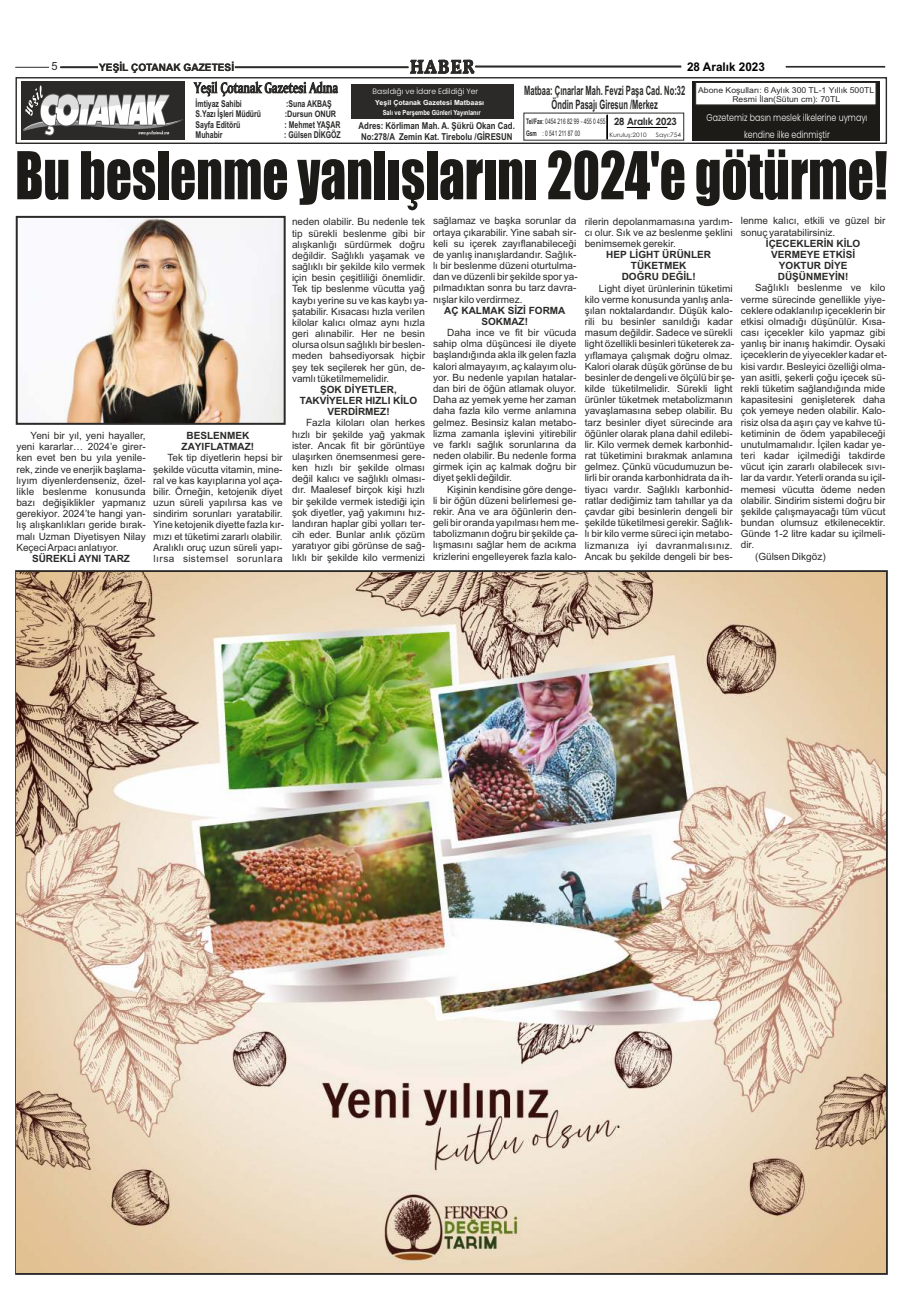
<style>
.page{position:relative;width:908px;height:1304px;background:#fff}
.page>*{position:absolute;margin:0;border:0;box-sizing:border-box;transform-origin:0 0}
.t1{font:60.9px "Impact";color:#1c1b17;scale:.84 1}
.t2{font:700 12.9px/14.4px "Arial";color:#2b2a29;text-align:center;scale:.59 1}
.t3{font:700 12px "Arial";color:#000}
.t4{font:11.3px "Arial";color:#2b2a29}
.t5{font:700 10.3px "Arial";color:#2b2a29}
.t6{font:10px/11.2px "Arial";color:#2b2a29}
.t7{font:700 10px/11.2px "Arial";color:#2b2a29;text-align:center}
.t8{font:700 10px "Century Gothic";color:#2b2a29;scale:.94 1}
.t9{font:300 9.8px/17.2px "Poppins";color:#fff;text-align:center;scale:.81 1}
.t10{font:700 9.5px/10.6px "Arial";color:#2b2a29;scale:.83 1}
.t11{font:700 9.4px/10.5px "Arial";color:#2b2a29;scale:.74 1}
.t12{font:700 8.9px "Arial";color:#2b2a29;scale:.82 1}
.t13{font:8.1px/9.1px "Arial";color:#2b2a29;text-align:center;scale:1.06 1}
.t14{font:7.7px/11.4px "Arial";color:#2b2a29;scale:.64 1}
.t15{font:300 7.7px "Poppins";color:#fff}
.t16{font:700 7px "Arial";color:#fff;scale:.82 1}
.t17{font:700 7px "Arial";color:#fff}
.t18{font:6.1px "Century Gothic";color:#2b2a29;scale:1.07 1}
.t19{font:6px "Century Gothic";color:#2b2a29;scale:1.07 1}
.s1{font-weight:700}
</style>
<div class="page">
<div style="left:692px;top:81px;width:187px;height:60px;background:#1c1b17"></div>
<div style="left:351px;top:84px;width:163px;height:35px;background:#2b2a29"></div>
<svg style="left:194px;top:82px;width:144px;height:14px"></svg>
<svg style="left:23px;top:82px;width:161px;height:58px"></svg>
<div style="left:15px;top:77px;width:871px;height:67px;border:1px solid #2b2a29"></div>
<svg style="left:695px;top:82px;width:181px;height:23px;background:#eee"></svg>
<svg style="left:606px;top:115px;width:1px;height:24px"></svg>
<div style="left:626px;top:127px;width:41px;height:1px;border:1px solid #000"></div>
<hr style="left:15px;top:67px;width:34px;height:1px;background:#2b2a29">
<svg style="left:785px;top:66px;width:99px;height:1px"></svg>
<svg style="left:60px;top:67px;width:38px;height:1px"></svg>
<svg style="left:235px;top:60px;width:445px;height:14px"></svg>
<img style="left:17px;top:573px;width:868px;height:700px">
<img style="left:64px;top:219px;width:218px;height:203px">
<div style="left:16px;top:216px;width:269px;height:209px;border:2px solid #2b2a29"></div>
<p class="t4" style="left:51px;top:61px;width:8px">5</p>
<p class="t5" style="left:99px;top:63px;width:136px">YEŞİL ÇOTANAK GAZETESİ</p>
<p class="t3" style="left:686px;top:62px;width:79px">28 Aralık 2023</p>
<p class="t2" style="left:524px;top:84px;width:274px">Matbaa: Çınarlar Mah. Fevzi Paşa Cad. No:32<br>Öndin Pasajı Giresun /Merkez</p>
<p class="t15" style="left:372px;top:86px;width:107px">Basıldığı ve İdare Edildiği Yer</p>
<p class="t13" style="left:697px;top:86px;width:168px">Abone Koşulları: 6 Aylık 300 TL-1 Yıllık 500TL<br>Resmi İlan(Sütun cm): 70TL</p>
<p class="t10" style="left:358px;top:121px;width:190px">Adres: Körliman Mah. A. Şükrü Okan Cad.<br>No:278/A Zemin Kat. Tirebolu /GİRESUN</p>
<p class="t11" style="left:195px;top:99px;width:64px">İmtiyaz Sahibi</p>
<p class="t11" style="left:286px;top:99px;width:63px">:Suna AKBAŞ</p>
<p class="t11" style="left:195px;top:109px;width:90px">S.Yazı İşleri Müdürü<br>Sayfa Editörü</p>
<p class="t17" style="left:375px;top:100px;width:110px">Yeşil Çotanak Gazetesi Matbaası</p>
<p class="t16" style="left:382px;top:110px;width:121px">Salı ve Perşembe Günleri Yayınlanır</p>
<p class="t12" style="left:284px;top:110px;width:64px">:Dursun ONUR</p>
<p class="t9" style="left:706px;top:109px;width:200px">Gazetemiz basın meslek ilkelerine uymayı kendine ilke edinmiştir</p>
<p class="t8" style="left:613px;top:117px;width:68px">28 Aralık 2023</p>
<p class="t19" style="left:609px;top:132px;width:36px">Kuruluş:2010</p>
<p class="t18" style="left:655px;top:132px;width:25px">Sayı:754</p>
<p class="t11" style="left:195px;top:130px;width:38px">Muhabir</p>
<p class="t11" style="left:284px;top:130px;width:78px">: Gülsen DİKGÖZ</p>
<p class="t14" style="left:526px;top:117px;width:125px"><span class="s1">Tel/Fax</span>: 0454 216 82 99 - 455 0 455<br><span class="s1">Gsm</span> : 0 541 211 87 00</p>
<p class="t11" style="left:284px;top:120px;width:77px">: Mehmet YAŞAR</p>
<h1 class="t1" style="left:15px;top:151px;width:1039px">Bu beslenme yanlışlarını 2024'e götürme!</h1>
<p class="t7" style="left:181px;top:431px;width:74px">BESLENMEK<br>ZAYIFLATMAZ!</p>
<p class="t6" style="left:153px;top:453px;width:132px;text-indent:14px">Tek tip diyetlerin hepsi bir şekilde vücutta vitamin, mine&shy;ral ve kas kayıplarına yol aça&shy;bilir. Örneğin, ketojenik diyet uzun süreli yapılırsa kas ve sindirim sorunları yaratabilir.<br>Yine ketojenik diyette fazla kır&shy;mızı et tüketimi zararlı olabilir.<br>Aralıklı oruç uzun süreli yapı&shy;lırsa sistemsel sorunlara</p>
<p class="t6" style="left:16px;top:431px;width:131px;text-align:justify;text-indent:14px">Yeni bir yıl, yeni hayaller, yeni kararlar… 2024’e girer&shy;ken evet ben bu yıla yenile&shy;rek, zinde ve enerjik başlama&shy;lıyım diyenlerdenseniz, özel&shy;likle beslenme konusunda bazı değişiklikler yapmanız gerekiyor. 2024’te hangi yan&shy;lış alışkanlıkları geride bırak&shy;malı Uzman Diyetisyen Nilay Keçeci Arpacı anlatıyor.</p>
<p class="t7" style="left:32px;top:554px;width:99px">SÜREKLİ AYNI TARZ</p>
<p class="t6" style="left:433px;top:216px;width:146px">sağlamaz ve başka sorunlar da ortaya çıkarabilir. Yine sabah sir&shy;keli su içerek zayıflanabileceği de yanlış inanışlardandır. Sağlık&shy;lı bir beslenme düzeni oturtulma&shy;dan ve düzenli bir şekilde spor ya&shy;pılmadıktan sonra bu tarz davra&shy;nışlar kilo verdirmez.</p>
<p class="t7" style="left:444px;top:306px;width:123px">AÇ KALMAK SİZİ FORMA<br>SOKMAZ!</p>
<p class="t6" style="left:433px;top:328px;width:145px;text-align:justify;text-indent:14px">Daha ince ve fit bir vücuda sahip olma düşüncesi ile diyete başlandığında akla ilk gelen fazla kalori almayayım, aç kalayım olu&shy;yor. Bu nedenle yapılan hatalar&shy;dan biri de öğün atlamak oluyor.<br>Daha az yemek yeme her zaman daha fazla kilo verme anlamına gelmez. Besinsiz kalan metabo&shy;lizma zamanla işlevini yitirebilir ve farklı sağlık sorunlarına da neden olabilir. Bu nedenle forma girmek için aç kalmak doğru bir diyet şekli değildir.</p>
<p class="t6" style="left:433px;top:484px;width:147px;text-indent:14px">Kişinin kendisine göre denge&shy;li bir öğün düzeni belirlemesi ge&shy;rekir. Ana ve ara öğünlerin den&shy;geli bir oranda yapılması hem me&shy;tabolizmanın doğru bir şekilde ça&shy;lışmasını sağlar hem de acıkma krizlerini engelleyerek fazla kalo-</p>
<p class="t6" style="left:740px;top:216px;width:146px">lenme kalıcı, etkili ve güzel bir sonuç yaratabilirsiniz.</p>
<p class="t7" style="left:765px;top:239px;width:96px">İÇECEKLERİN KİLO<br>VERMEYE ETKİSİ<br>YOKTUR DİYE<br>DÜŞÜNMEYİN!</p>
<p class="t6" style="left:754px;top:283px;width:132px">Sağlıklı beslenme ve kilo</p>
<p class="t6" style="left:740px;top:294px;width:146px">verme sürecinde genellikle yiye-</p>
<p class="t6" style="left:740px;top:306px;width:146px">ceklere odaklanılıp içeceklerin bir</p>
<p class="t6" style="left:740px;top:317px;width:146px">etkisi olmadığı düşünülür. Kısa-</p>
<p class="t6" style="left:740px;top:328px;width:146px">cası içecekler kilo yapmaz gibi</p>
<p class="t6" style="left:740px;top:339px;width:146px">yanlış bir inanış hakimdir. Oysaki</p>
<p class="t6" style="left:740px;top:350px;width:148px">içeceklerin de yiyecekler kadar et-</p>
<p class="t6" style="left:740px;top:361px;width:146px">kisi vardır. Besleyici özelliği olma-</p>
<p class="t6" style="left:740px;top:373px;width:146px">yan asitli, şekerli çoğu içecek sü-</p>
<p class="t6" style="left:740px;top:384px;width:146px">rekli tüketim sağlandığında mide</p>
<p class="t6" style="left:740px;top:395px;width:146px">kapasitesini genişleterek daha</p>
<p class="t6" style="left:740px;top:406px;width:146px">çok yemeye neden olabilir. Kalo-</p>
<p class="t6" style="left:740px;top:417px;width:146px">risiz olsa da aşırı çay ve kahve tü-</p>
<p class="t6" style="left:740px;top:428px;width:146px">ketiminin de ödem yapabileceği</p>
<p class="t6" style="left:740px;top:440px;width:146px">unutulmamalıdır. İçilen kadar ye-</p>
<p class="t6" style="left:740px;top:451px;width:146px">teri kadar içilmediği takdirde</p>
<p class="t6" style="left:740px;top:462px;width:146px">vücut için zararlı olabilecek sıvı-</p>
<p class="t6" style="left:740px;top:473px;width:146px">lar da vardır. Yeterli oranda su içil-</p>
<p class="t6" style="left:740px;top:484px;width:146px">memesi vücutta ödeme neden</p>
<p class="t6" style="left:740px;top:496px;width:146px">olabilir. Sindirim sistemi doğru bir</p>
<p class="t6" style="left:740px;top:507px;width:146px">şekilde çalışmayacağı tüm vücut</p>
<p class="t6" style="left:740px;top:518px;width:146px">bundan olumsuz etkilenecektir.</p>
<p class="t6" style="left:740px;top:529px;width:146px">Günde 1-2 litre kadar su içilmeli-</p>
<p class="t6" style="left:740px;top:540px;width:15px">dir.</p>
<p class="t6" style="left:754px;top:551px;width:72px">(Gülsen Dikgöz)</p>
<p class="t6" style="left:584px;top:216px;width:149px;text-align:justify">rilerin depolanmamasına yardım&shy;cı olur. Sık ve az beslenme şeklini benimsemek gerekir.</p>
<p class="t7" style="left:606px;top:250px;width:106px">HEP LİGHT ÜRÜNLER<br>TÜKETMEK<br>DOĞRU DEĞİL!</p>
<p class="t6" style="left:584px;top:283px;width:152px;text-indent:14px">Light diyet ürünlerinin tüketimi kilo verme konusunda yanlış anla&shy;şılan noktalardandır. Düşük kalo&shy;rili bu besinler sanıldığı kadar masum değildir. Sadece ve sürekli light özellikli besinleri tüketerek za&shy;yıflamaya çalışmak doğru olmaz.<br>Kalori olarak düşük görünse de bu besinler de dengeli ve ölçülü bir şe&shy;kilde tüketilmelidir. Sürekli light ürünler tüketmek metabolizmanın yavaşlamasına sebep olabilir. Bu tarz besinler diyet sürecinde ara öğünler olarak plana dahil edilebi&shy;lir. Kilo vermek demek karbonhid&shy;rat tüketimini bırakmak anlamına gelmez. Çünkü vücudumuzun be&shy;lirli bir oranda karbonhidrata da ih&shy;tiyacı vardır. Sağlıklı karbonhid&shy;ratlar dediğimiz tam tahıllar ya da çavdar gibi besinlerin dengeli bir şekilde tüketilmesi gerekir. Sağlık&shy;lı bir kilo verme süreci için metabo&shy;lizmanıza iyi davranmalısınız.<br>Ancak bu şekilde dengeli bir bes-</p>
<p class="t6" style="left:292px;top:217px;width:137px">neden olabilir. Bu nedenle tek tip sürekli beslenme gibi bir alışkanlığı sürdürmek doğru değildir. Sağlıklı yaşamak ve sağlıklı bir şekilde kilo vermek için besin çeşitliliği önemlidir.<br>Tek tip beslenme vücutta yağ kaybı yerine su ve kas kaybı ya&shy;şatabilir. Kısacası hızla verilen kilolar kalıcı olmaz aynı hızla geri alınabilir. Her ne besin olursa olsun sağlıklı bir beslen&shy;meden bahsediyorsak hiçbir şey tek seçilerek her gün, de&shy;vamlı tüketilmemelidir.</p>
<p class="t7" style="left:300px;top:385px;width:119px">ŞOK DİYETLER,<br>TAKVİYELER HIZLI KİLO<br>VERDİRMEZ!</p>
<p class="t6" style="left:292px;top:418px;width:134px;text-align:justify;text-indent:14px">Fazla kiloları olan herkes hızlı bir şekilde yağ yakmak ister. Ancak fit bir görüntüye ulaşırken önemsenmesi gere&shy;ken hızlı bir şekilde olması değil kalıcı ve sağlıklı olması&shy;dır. Maalesef birçok kişi hızlı bir şekilde vermek istediği için şok diyetler, yağ yakımını hız&shy;landıran haplar gibi yolları ter&shy;cih eder. Bunlar anlık çözüm yaratıyor gibi görünse de sağ&shy;lıklı bir şekilde kilo vermenizi</p>
</div>
